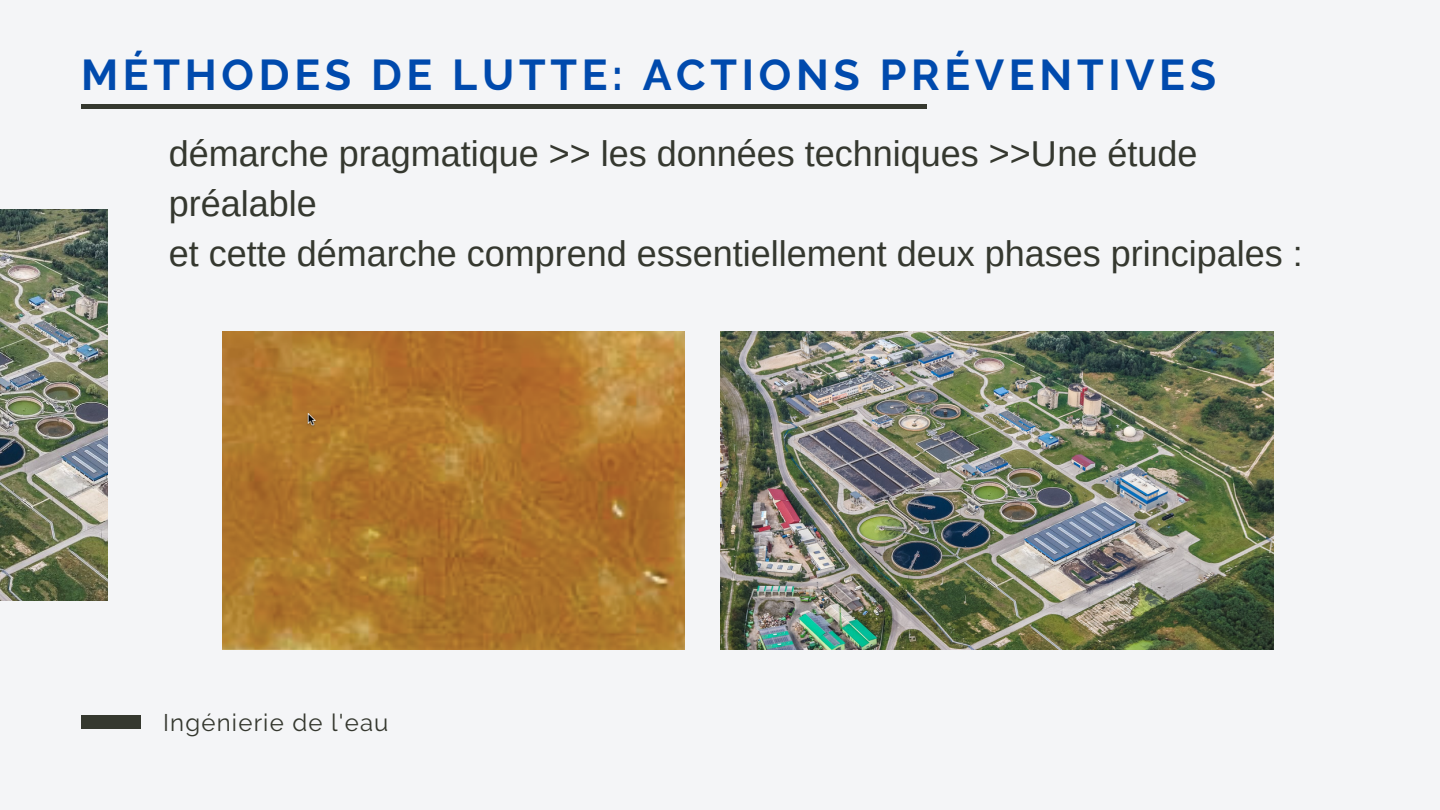
<style>
.page{position:relative;width:1440px;height:810px;background:#f4f5f7}
.page>*{position:absolute;margin:0;border:0;box-sizing:border-box;transform-origin:0 0}
.t1{font:700 43px "Raleway";letter-spacing:.11em;color:#004aad}
.t2{font:36px/50.2px "Arimo";color:#35382f}
.t3{font:24px "Raleway";letter-spacing:.05em;color:#35382f}
</style>
<div class="page">
<img style="left:0;top:209px;width:107px;height:392px">
<div style="left:81px;top:104px;width:846px;height:5px;background:#35382f"></div>
<div style="left:81px;top:716px;width:60px;height:13px;background:#35382f"></div>
<img style="left:720px;top:331px;width:554px;height:318px">
<img style="left:222px;top:331px;width:463px;height:318px">
<p class="t1" style="left:81px;top:49px;width:1137px">MÉTHODES DE LUTTE: ACTIONS PRÉVENTIVES</p>
<p class="t2" style="left:169px;top:128px;width:1136px">démarche pragmatique &gt;&gt; les données techniques &gt;&gt;Une étude préalable<br>et cette démarche comprend essentiellement deux phases principales :</p>
<p class="t3" style="left:163px;top:708px;width:227px">Ingénierie de l'eau</p>
</div>
